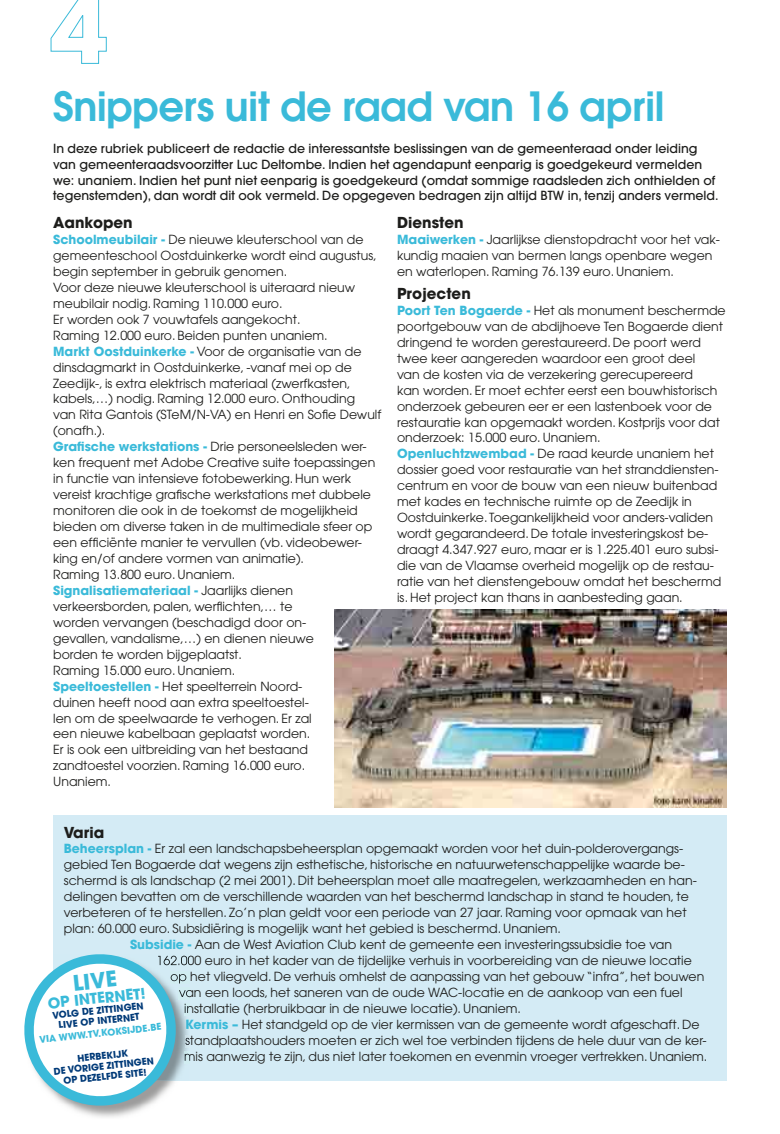
<style>
.page{position:relative;width:780px;height:1134px;background:#fff}
.page>*{position:absolute;margin:0;border:0;box-sizing:border-box;transform-origin:0 0}
.t1{font:600 40px "Avant Garde";letter-spacing:-.01em;color:#3abad9}
.t2{font:700 21.38px "Avant Garde";color:#3abad9}
.t3{font:700 15px "Avant Garde";color:#1d1d1b}
.t4{font:700 14.62px "Avant Garde";color:#3abad9}
.t5{font:12.5px/16px "Avant Garde";color:#1d1d1b}
.t6{font:500 12.5px/16px "Avant Garde";color:#1d1d1b}
.t7{font:700 9.38px/10.4px "Avant Garde";color:#003a78;text-align:center}
.t8{font:700 9.38px "Avant Garde";color:#3abad9}
.s1{font-weight:700;color:#3abad9}
</style>
<div class="page">
<svg style="left:50px;top:0;width:57px;height:64px"></svg>
<img style="left:334px;top:609px;width:392px;height:199px">
<div style="left:53px;top:815px;width:673px;height:266px;background:#d4ebf5"></div>
<svg style="left:24px;top:954px;width:165px;height:153px"></svg>
<h1 class="t1" style="left:53px;top:80px;width:612px">Snippers uit de raad van 16 april</h1>
<p class="t6" style="left:53px;top:140px;width:667px">In deze rubriek publiceert de redactie de interessantste beslissingen van de gemeenteraad onder leiding van gemeenteraadsvoorzitter Luc Deltombe. Indien het agendapunt eenparig is goedgekeurd vermelden we: unaniem. Indien het punt niet eenparig is goedgekeurd (omdat sommige raadsleden zich onthielden of tegenstemden), dan wordt dit ook vermeld. De opgegeven bedragen zijn altijd BTW in, tenzij anders vermeld.</p>
<p class="t3" style="left:397px;top:213px;width:68px">Diensten</p>
<p class="t5" style="left:397px;top:231px;width:324px"><span class="s1">Maaiwerken -</span> Jaarlijkse dienstopdracht voor het vak&shy;kundig maaien van bermen langs openbare wegen en waterlopen. Raming 76.139 euro. Unaniem.</p>
<p class="t3" style="left:397px;top:284px;width:75px">Projecten</p>
<p class="t5" style="left:397px;top:302px;width:330px"><span class="s1">Poort Ten Bogaerde -</span> Het als monument beschermde poortgebouw van de abdijhoeve Ten Bogaerde dient dringend te worden gerestaureerd. De poort werd twee keer aangereden waardoor een groot deel<br>van de kosten via de verzekering gerecupereerd<br>kan worden. Er moet echter eerst een bouwhistorisch onderzoek gebeuren eer er een lastenboek voor de restauratie kan opgemaakt worden. Kostprijs voor dat onderzoek: 15.000 euro. Unaniem.<br><span class="s1">Openluchtzwembad -</span> De raad keurde unaniem het dossier goed voor restauratie van het stranddiensten&shy;centrum en voor de bouw van een nieuw buitenbad met kades en technische ruimte op de Zeedijk in Oostduinkerke. Toegankelijkheid voor anders-validen wordt gegarandeerd. De totale investeringskost be&shy;draagt 4.347.927 euro, maar er is 1.225.401 euro subsi&shy;die van de Vlaamse overheid mogelijk op de restau&shy;ratie van het dienstengebouw omda t het beschermd is. Het project kan thans in aanbesteding gaan.</p>
<p class="t3" style="left:53px;top:213px;width:81px">Aankopen</p>
<p class="t5" style="left:53px;top:231px;width:330px"><span class="s1">Schoolmeubilair -</span> De nieuwe kleuterschool van de gemeenteschool Oostduinkerke wordt eind augustus, begin september in gebruik genomen.<br>Voor deze nieuwe kleuterschool is uiteraard nieuw meubilair nodig. Raming 110.000 euro.<br>Er worden ook 7 vouwtafels aangekocht.<br>Raming 12.000 euro. Beiden punten unaniem.<br><span class="s1">Markt Oostduinkerke -</span> Voor de organisatie van de dinsdagmarkt in Oostduinkerke, -vanaf mei op de Zeedijk-, is extra elektrisch materiaal (zwerfkasten, kabels,…) nodig. Raming 12.000 euro. Onthouding<br>van Rita Gantois (STeM/N-VA) en Henri en Sofie Dewulf (onafh.).<br><span class="s1">Grafische werkstations -</span> Drie personeelsleden wer&shy;ken frequent met Adobe Creative suite toepassingen in functie van intensieve fotobewerking. Hun werk vereist krachtige grafische werkstations met dubbele monitoren die ook in de toekomst de mogelijkheid bieden om diverse taken in de multimediale sfeer op een efficiënte manier te vervullen (vb. videobewer&shy;king en/of andere vormen van animatie).<br>Raming 13.800 euro. Unaniem.<br><span class="s1">Signalisatiemateriaal -</span> Jaarlijks dienen verkeersborden, palen, werflichten,… te<br>worden vervangen (beschadigd door on-<br>gevallen, vandalisme,…) en dienen nieuwe<br>borden te worden bijgeplaatst.<br>Raming 15.000 euro. Unaniem.<br><span class="s1">Speeltoestellen -</span> Het speelterrein Noord-<br>duinen heeft nood aan extra speeltoestel-<br>len om de speelwaarde te verhogen. Er zal<br>een nieuwe kabelbaan geplaatst worden.<br>Er is ook een uitbreiding van het bestaand<br>zandtoestel voorzien. Raming 16.000 euro.<br>Unaniem.</p>
<p class="t3" style="left:64px;top:822px;width:42px">Varia</p>
<p class="t5" style="left:64px;top:841px;width:621px"><span class="s1">Beheersplan -</span> Er zal een landschapsbeheersplan opgemaakt worden voor het duin-polderovergangs-</p>
<p class="t5" style="left:64px;top:857px;width:622px">gebied Ten Bogaerde dat wegens zijn esthetische, historische en natuurwetenschappelijke waarde be-</p>
<p class="t5" style="left:64px;top:873px;width:634px">schermd is als landschap (2 mei 2001). Dit beheersplan moet alle maatregelen, werkzaamheden en han-</p>
<p class="t5" style="left:64px;top:889px;width:626px">delingen bevatten om de verschillende waarden van het beschermd landschap in stand te houden, te</p>
<p class="t5" style="left:64px;top:905px;width:624px">verbeteren of te herstellen. Zo’n plan geldt voor een periode van 27 jaar. Raming voor opmaak van het</p>
<p class="t5" style="left:64px;top:921px;width:499px">plan: 60.000 euro. Subsidiëring is mogelijk want het gebied is beschermd. Unaniem.</p>
<p class="t5" style="left:130px;top:936px;width:543px"><span class="s1">Subsidie -</span> Aan de West Aviation Club kent de gemeente een investeringssubsidie toe van</p>
<p class="t5" style="left:156px;top:952px;width:537px">162.000 euro in het kader van de tijdelijke verhuis in voorbereiding van de nieuwe locatie</p>
<p class="t5" style="left:170px;top:968px;width:535px">op het vliegveld. De verhuis omhelst de aanpassing van het gebouw “infra”, het bouwen</p>
<p class="t5" style="left:179px;top:984px;width:505px">van een loods, het saneren van de oude WAC-locatie en de aankoop van een fuel</p>
<p class="t5" style="left:184px;top:1000px;width:338px">installatie (herbruikbaar in de nieuwe locatie). Unaniem.</p>
<p class="t5" style="left:185px;top:1016px;width:516px"><span class="s1">Kermis –</span> Het standgeld op de vier kermissen van de gemeente wordt afgeschaft. De</p>
<p class="t5" style="left:185px;top:1032px;width:523px">standplaatshouders moeten er zich wel toe verbinden tijdens de hele duur van de ker-</p>
<p class="t5" style="left:184px;top:1048px;width:525px">mis aanwezig te zijn, dus niet later toekomen en evenmin vroeger vertrekken. Unaniem.</p>
<h2 class="t2" style="left:71px;top:969px;width:46px;rotate:-6deg">LIVE</h2>
<p class="t4" style="left:47px;top:994px;width:100px;rotate:-6deg">OP INTERNET!</p>
<p class="t7" style="left:52px;top:1010px;width:93px;rotate:-6deg">VOLG DE ZITTINGEN<br>LIVE OP INTERNET</p>
<p class="t8" style="left:39px;top:1033px;width:124px;rotate:-6deg">VIA WWW.TV.KOKSIJDE.BE</p>
<p class="t7" style="left:52px;top:1055px;width:102px;rotate:-6deg">HERBEKIJK<br>DE VORIGE ZITTINGEN<br>OP DEZELFDE SITE!</p>
</div>
